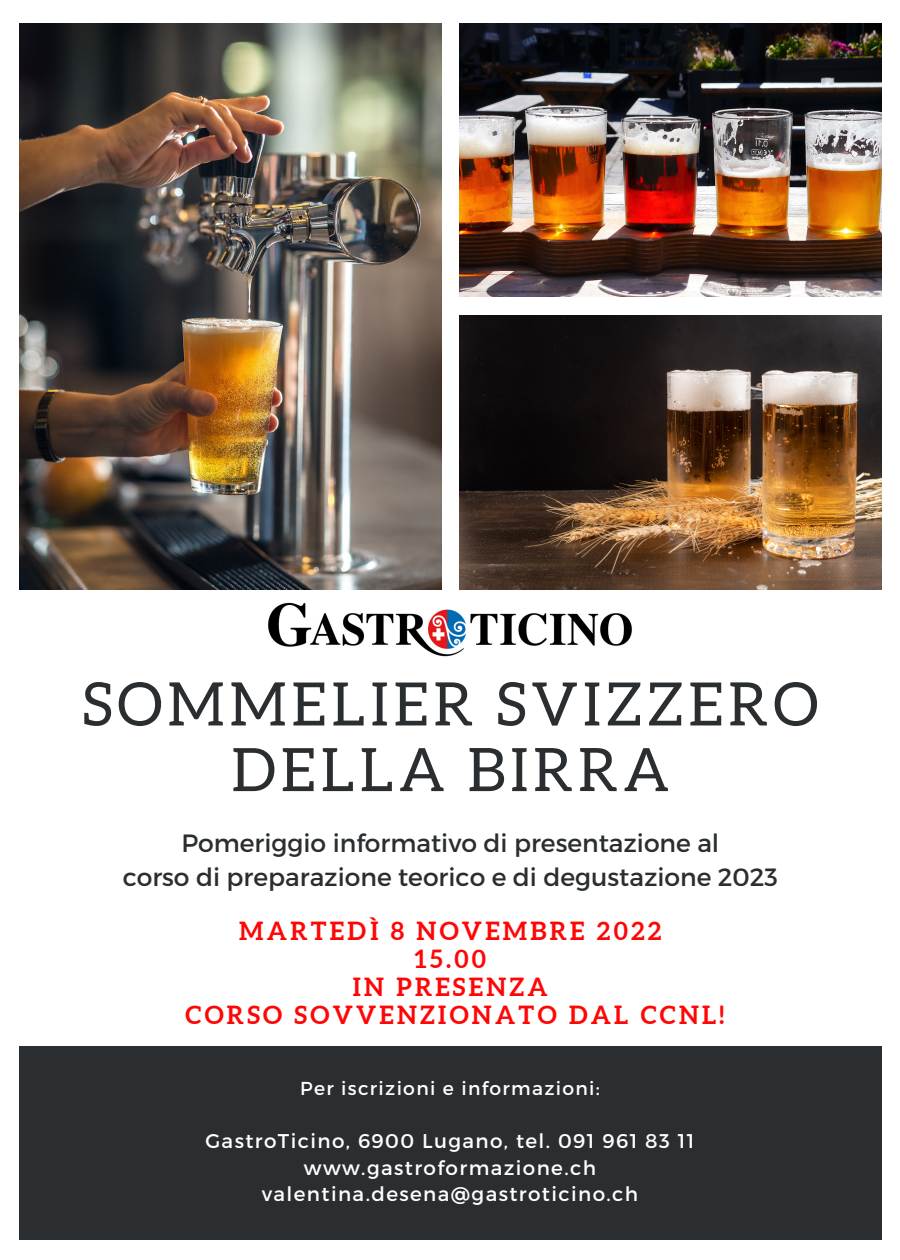
<style>
.page{position:relative;width:900px;height:1260px;background:#fff}
.page>*{position:absolute;margin:0;border:0;box-sizing:border-box;transform-origin:0 0}
.t1{font:60px/65.5px "Aleo";letter-spacing:.08em;color:#2a2e30;text-align:center}
.t2{font:25px/33.8px "Montserrat";color:#2a2e30;text-align:center}
.t3{font:700 25px/28px "Aleo";letter-spacing:.13em;color:#ff0606;text-align:center}
.t4{font:19.75px/26.5px "Montserrat";letter-spacing:.07em;color:#fff;text-align:center}
.t5{font:18.75px "Montserrat";letter-spacing:.07em;color:#fff}
</style>
<div class="page">
<div style="left:19px;top:1046px;width:863px;height:193px;background:#2a2e30"></div>
<img style="left:460px;top:316px;width:422px;height:273px">
<img style="left:19px;top:23px;width:422px;height:566px">
<img style="left:460px;top:23px;width:422px;height:274px">
<img style="left:268px;top:602px;width:364px;height:55px">
<h1 class="t1" style="left:82px;top:671px;width:738px">SOMMELIER SVIZZERO<br>DELLA BIRRA</h1>
<p class="t2" style="left:123px;top:825px;width:657px">Pomeriggio informativo di presentazione al<br>corso di preparazione teorico e di degustazione 2023</p>
<p class="t3" style="left:186px;top:917px;width:540px">MARTEDÌ 8 NOVEMBRE 2022<br>15.00<br>IN PRESENZA<br>CORSO SOVVENZIONATO DAL CCNL!</p>
<p class="t5" style="left:300px;top:1076px;width:301px">Per iscrizioni e informazioni:</p>
<p class="t4" style="left:205px;top:1127px;width:491px">GastroTicino, 6900 Lugano, tel. 091 961 83 11 www.gastroformazione.ch valentina.desena@gastroticino.ch</p>
</div>
